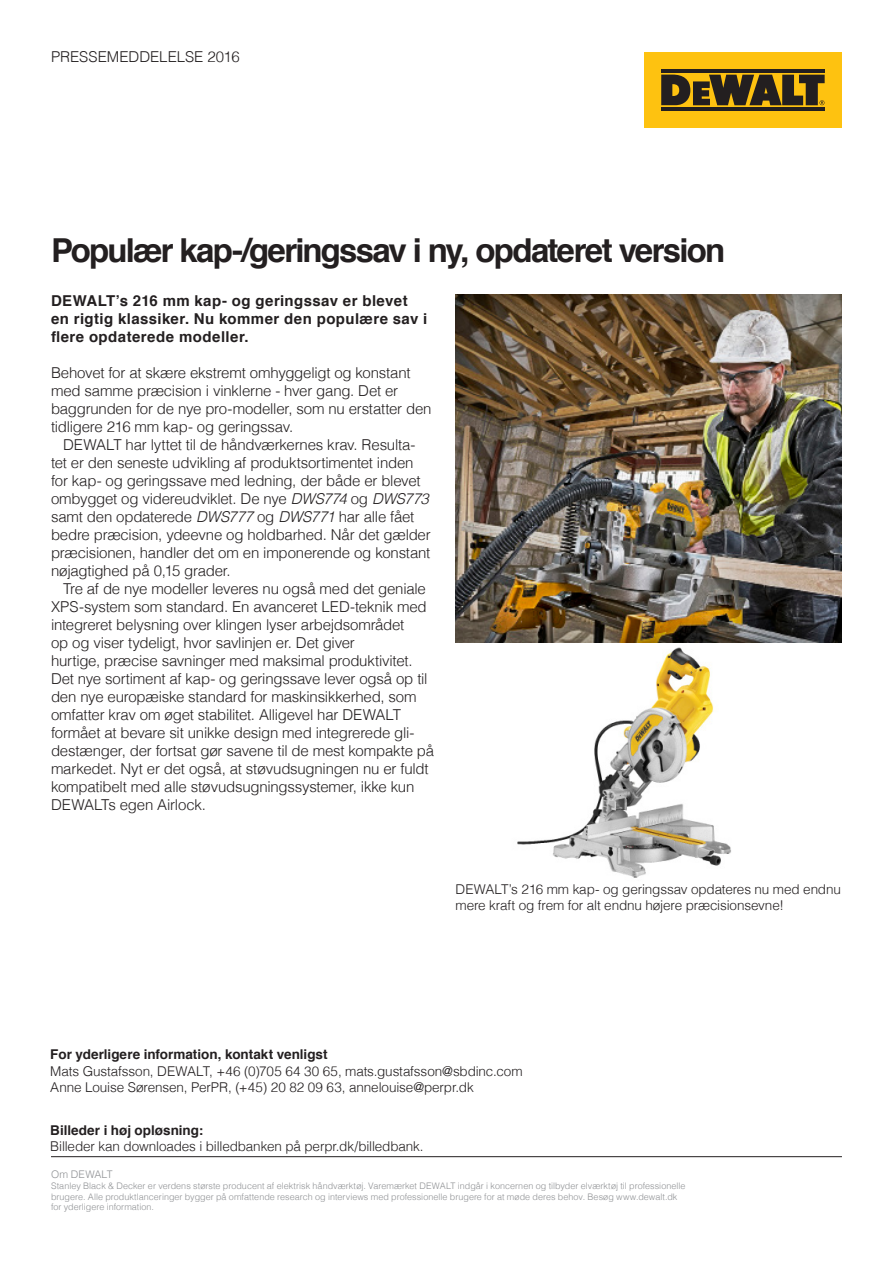
<style>
.page{position:relative;width:893px;height:1263px;background:#fff}
.page>*{position:absolute;margin:0;border:0;box-sizing:border-box;transform-origin:0 0}
.t1{font:700 33px "Helvetica";letter-spacing:-.055em;color:#231f20}
.t2{font:300 15px/18px "Helvetica";letter-spacing:-.015em;color:#231f20}
.t3{font:700 15px/18px "Helvetica";letter-spacing:.03em;color:#231f20}
.t4{font:300 13.5px/16.2px "Helvetica";letter-spacing:-.01em;color:#231f20}
.t5{font:700 13.5px "Helvetica";color:#231f20}
.t6{font:300 10.5px "Helvetica";letter-spacing:.015em;color:#8f9194}
.t7{font:300 9px/10.8px "Helvetica";letter-spacing:.005em;color:#8f9194}
.s1{font-style:italic}
</style>
<div class="page">
<hr style="left:51px;top:1156px;width:791px;height:1px;background:#231f20">
<div style="left:644px;top:52px;width:198px;height:75px;background:#fec210"></div>
<hr style="left:661px;top:69px;width:164px;height:4px;background:#231f20">
<hr style="left:661px;top:107px;width:164px;height:3px;background:#231f20">
<svg style="left:661px;top:75px;width:164px;height:30px"></svg>
<img style="left:455px;top:294px;width:387px;height:348px">
<img style="left:517px;top:647px;width:214px;height:231px">
<p class="t2" style="left:51px;top:47px;width:190px">PRESSEMEDDELELSE 2016</p>
<p class="t1" style="left:51px;top:223px;width:676px">Populær kap-/geringssav i ny, opdateret version</p>
<p class="t3" style="left:51px;top:292px;width:378px">DEWALT’s 216 mm kap- og geringssav er blevet en rigtig klassiker. Nu kommer den populære sav i flere opdaterede modeller.</p>
<p class="t2" style="left:51px;top:362px;width:382px">Behovet for at skære ekstremt omhyggeligt og konstant med samme præcision i vinklerne - hver gang. Det er baggrunden for de nye pro-modeller, som nu erstatter den tidligere 216 mm kap- og geringssav.</p>
<p class="t2" style="left:51px;top:434px;width:381px;text-indent:12px">DEWALT har lyttet til de håndværkernes krav. Resulta&shy;tet er den seneste udvikling af produktsortimentet inden for kap- og geringssave med ledning, der både er blevet ombygget og videreudviklet. De nye <span class="s1">DWS774</span> og <span class="s1">DWS773 </span>samt den opdaterede <span class="s1">DWS777</span> og <span class="s1">DWS771</span> har alle fået bedre præcision, ydeevne og holdbarhed. Når det gælder præcisionen, handler det om en imponerende og konstant nøjagtighed på 0,15 grader.</p>
<p class="t2" style="left:51px;top:578px;width:377px;text-align:justify;text-indent:12px">Tre af de nye modeller leveres nu også med det geniale XPS-system som standard. En avanceret LED-teknik med integreret belysning over klingen lyser arbejdsområdet</p>
<p class="t2" style="left:51px;top:632px;width:305px">op og viser tydeligt, hvor savlinjen er. Det giver</p>
<p class="t2" style="left:51px;top:650px;width:385px">hurtige, præcise savninger med maksimal produktivitet.<br>Det nye sortiment af kap- og geringssave lever også op til den nye europæiske standard for maskinsikkerhed, som omfatter krav om øget stabilitet. Alligevel har DEWALT formået at bevare sit unikke design med integrerede gli&shy;destænger, der fortsat gør savene til de mest kompakte på markedet. Nyt er det også, at støvudsugningen nu er fuldt kompatibelt med alle støvudsugningssystemer, ikke kun DEWALTs egen Airlock.</p>
<p class="t4" style="left:455px;top:880px;width:387px">DEWALT’s 216 mm kap- og geringssav opdateres nu med endnu mere kraft og frem for alt endnu højere præcisionsevne!</p>
<p class="t5" style="left:50px;top:1044px;width:279px">For yderligere information, kontakt venligst</p>
<p class="t4" style="left:50px;top:1062px;width:474px">Mats Gustafsson, DEWALT, +46 (0)705 64 30 65, mats.gustafsson@sbdinc.com</p>
<p class="t4" style="left:50px;top:1078px;width:425px">Anne Louise Sørensen, PerPR, (+45) 20 82 09 63, annelouise@perpr.dk</p>
<p class="t5" style="left:50px;top:1119px;width:154px">Billeder i høj opløsning:</p>
<p class="t4" style="left:50px;top:1137px;width:375px">Billeder kan downloades i billedbanken på perpr.dk/billedbank.</p>
<p class="t6" style="left:51px;top:1165px;width:63px">Om DEWALT</p>
<p class="t7" style="left:51px;top:1179px;width:636px">Stanley Black &amp; Decker er verdens største producent af elektrisk håndværktøj. Varemærket DEWALT indgår i koncernen og tilbyder elværktøj til professionelle brugere. Alle produktlanceringer bygger på omfattende research og interviews med professionelle brugere for at møde deres behov. Besøg www.dewalt.dk for yderligere information.</p>
</div>
